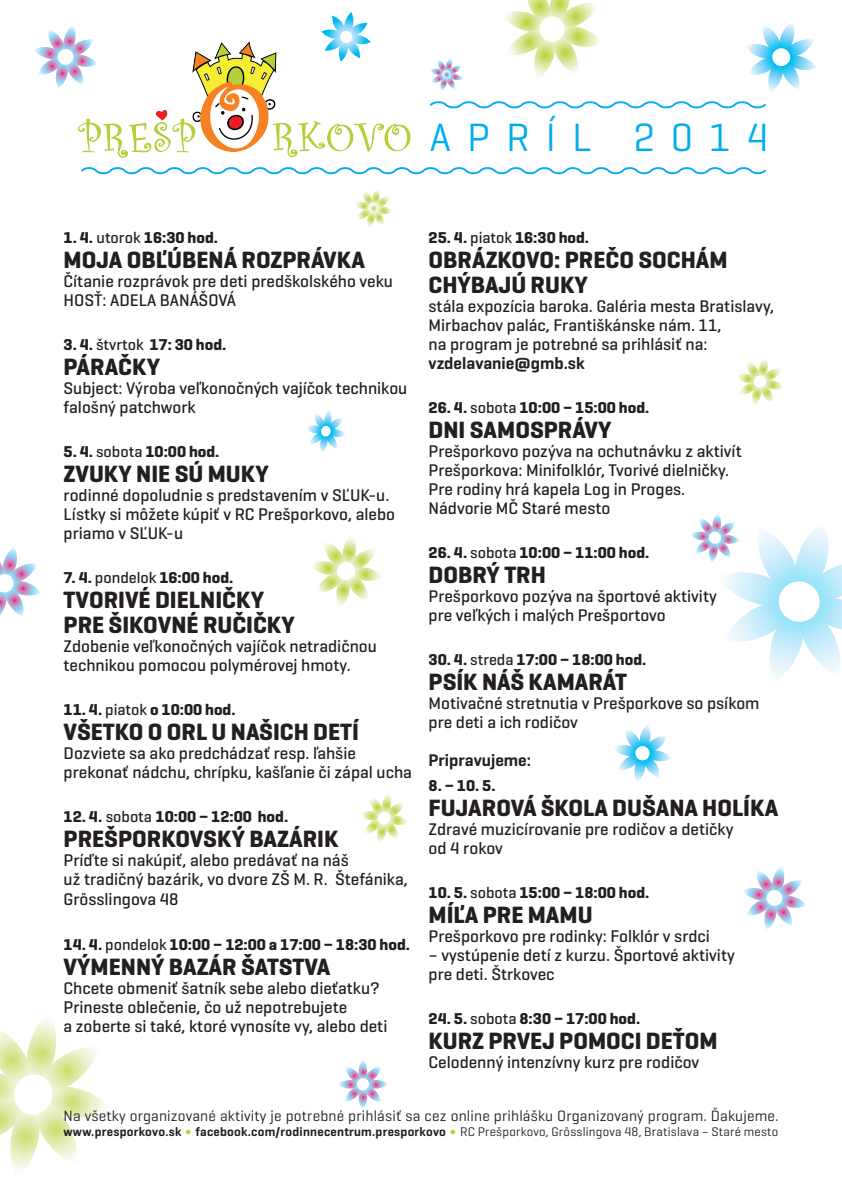
<style>
.page{position:relative;width:842px;height:1191px;background:#fff}
.page>*{position:absolute;margin:0;border:0;box-sizing:border-box;transform-origin:0 0}
.t1{font:40.2px "Geogrotesque";letter-spacing:.4em;color:#00aeef}
.t2{font:700 24px/25px "Geogrotesque";color:#231f20}
.t3{font:500 17.2px/19px "Geogrotesque";color:#231f20}
.t4{font:600 17.2px "Geogrotesque";color:#231f20}
.t5{font:700 16px "Geogrotesque";color:#231f20}
.t6{font:15.2px "Geogrotesque";letter-spacing:.01em;color:#231f20}
.t7{font:600 12.7px "Geogrotesque";letter-spacing:.02em;color:#231f20}
.s1{font-weight:500}
.s2{color:#b3d234}
.s3{font-weight:400}
</style>
<div class="page">
<svg style="left:81px;top:167px;width:685px;height:8px"></svg>
<svg style="left:429px;top:101px;width:337px;height:8px"></svg>
<img style="left:78px;top:41px;width:333px;height:117px">
<svg style="left:747px;top:23px;width:70px;height:69px"></svg>
<svg style="left:356px;top:189px;width:36px;height:39px"></svg>
<svg style="left:307px;top:410px;width:38px;height:43px"></svg>
<svg style="left:614px;top:725px;width:58px;height:57px"></svg>
<svg style="left:321px;top:12px;width:50px;height:50px"></svg>
<svg style="left:431px;top:58px;width:32px;height:33px"></svg>
<svg style="left:691px;top:514px;width:151px;height:163px"></svg>
<svg style="left:35px;top:26px;width:63px;height:63px"></svg>
<svg style="left:743px;top:867px;width:63px;height:63px"></svg>
<svg style="left:0;top:547px;width:41px;height:69px"></svg>
<svg style="left:339px;top:1060px;width:49px;height:49px"></svg>
<div style="left:357px;top:1078px;width:12px;height:12px;background:#fff;border-radius:50%"></div>
<svg style="left:738px;top:359px;width:45px;height:46px"></svg>
<svg style="left:312px;top:537px;width:70px;height:69px"></svg>
<svg style="left:505px;top:0;width:95px;height:77px"></svg>
<svg style="left:361px;top:794px;width:47px;height:49px"></svg>
<svg style="left:0;top:1018px;width:106px;height:154px"></svg>
<h1 class="t1" style="left:430px;top:112px;width:340px">Apríl 2014</h1>
<p class="t5" style="left:429px;top:227px;width:162px">25. 4. <span class="s1">piatok</span> 16:30 HOD.</p>
<h2 class="t2" style="left:429px;top:247px;width:298px">OBRÁZKOVO: PREČO SOCHÁM<br>CHÝBAJÚ RUKY</h2>
<p class="t3" style="left:429px;top:296px;width:347px">stála expozícia baroka. Galéria mesta Bratislavy,<br>Mirbachov palác, Františkánske nám. 11,<br>na program je potrebné sa prihlásiť na:</p>
<p class="t4" style="left:429px;top:352px;width:157px">vzdelavanie@gmb.sk</p>
<p class="t5" style="left:429px;top:397px;width:222px">26. 4. <span class="s1">sobota</span> 10:00 − 15:00 HOD.</p>
<h2 class="t2" style="left:429px;top:417px;width:184px">DNI SAMOSPRÁVY</h2>
<p class="t3" style="left:429px;top:441px;width:315px">Prešporkovo pozýva na ochutnávku z aktivít Prešporkova: Minifolklór, Tvorivé dielničky.<br>Pre rodiny hrá kapela Log in Proges.<br>N ádvorie MČ Staré mesto</p>
<p class="t5" style="left:429px;top:542px;width:222px">26. 4. <span class="s1">sobota</span> 10:00 − 11:00 HOD.</p>
<h2 class="t2" style="left:429px;top:562px;width:119px">DOBRÝ TRH</h2>
<p class="t3" style="left:429px;top:586px;width:290px">Prešporkovo pozýva na športové aktivity pre veľkých i malých Prešportovo</p>
<p class="t5" style="left:429px;top:649px;width:219px">30. 4. <span class="s1">streda</span> 17:00 − 18:00 HOD.</p>
<h2 class="t2" style="left:429px;top:669px;width:200px">PSÍK NÁŠ KAMARÁT</h2>
<p class="t3" style="left:429px;top:693px;width:332px">Motivačné stretnutia v Prešporkove so psíkom pre deti a ich rodičov</p>
<p class="t4" style="left:429px;top:749px;width:104px">Pripravujeme:</p>
<p class="t5" style="left:429px;top:775px;width:69px">8. − 10. 5.</p>
<h2 class="t2" style="left:429px;top:795px;width:351px">FUJAROVÁ ŠKOLA DUŠANA HOLÍKA</h2>
<p class="t3" style="left:429px;top:819px;width:306px">Zdravé muzicírovanie pre rodičov a detičky od 4 rokov</p>
<p class="t5" style="left:429px;top:882px;width:222px">10. 5. <span class="s1">sobota</span> 15:00 − 18:00 HOD.</p>
<h2 class="t2" style="left:429px;top:902px;width:165px">MÍĽA PRE MAMU</h2>
<p class="t3" style="left:429px;top:926px;width:283px">Prešporkovo pre rodinky: Folklór v srdci</p>
<p class="t3" style="left:429px;top:945px;width:308px">– vystúpenie detí z kurzu. Športové aktivity pre deti. Štrkovec</p>
<p class="t5" style="left:429px;top:1008px;width:213px">24. 5. <span class="s1">sobota</span> 8:30 − 17:00 HOD.</p>
<h2 class="t2" style="left:429px;top:1028px;width:287px">KURZ PRVEJ POMOCI DEŤOM</h2>
<p class="t3" style="left:429px;top:1052px;width:272px">Celodenný intenzívny kurz pre rodičov</p>
<p class="t6" style="left:64px;top:1106px;width:716px">Na všetky organizované aktivity je potrebné prihlásiť sa cez online prihlášku Organizovaný program. Ďakujeme.</p>
<p class="t7" style="left:64px;top:1123px;width:716px">www.presporkovo.sk <span class="s2">∫</span> facebook.com/rodinnecentrum.presporkovo <span class="s2">∫</span> <span class="s3">RC Prešporkovo, Grösslingova 48, Bratislava – Staré mesto</span></p>
<p class="t5" style="left:64px;top:227px;width:156px">1. 4. <span class="s1">utorok</span> 16:30 HOD.</p>
<h2 class="t2" style="left:64px;top:247px;width:303px">MOJA OBĽÚBENÁ ROZPRÁVKA</h2>
<p class="t3" style="left:64px;top:271px;width:331px">Čítanie rozprávok pre deti predškolského veku hosť: Adela Banášová</p>
<p class="t5" style="left:64px;top:334px;width:164px">3. 4. <span class="s1">štvrtok</span> 17: 30 HOD.</p>
<h2 class="t2" style="left:64px;top:354px;width:98px">PÁRAČKY</h2>
<p class="t3" style="left:64px;top:378px;width:345px">Subject: Výroba veľkonočných vajíčok technikou falošný patchwork</p>
<p class="t5" style="left:64px;top:441px;width:157px">5. 4. <span class="s1">sobota</span> 10:00 HOD.</p>
<h2 class="t2" style="left:64px;top:461px;width:207px">ZVUKY NIE SÚ MUKY</h2>
<p class="t3" style="left:64px;top:485px;width:333px">rodinné dopoludnie s predstavením v SĽUK-u.<br>Lístky si môžete kúpiť v RC Prešporkovo, alebo priamo v SĽUK-u</p>
<p class="t5" style="left:64px;top:567px;width:171px">7. 4. <span class="s1">pondelok</span> 16:00 HOD.</p>
<h2 class="t2" style="left:64px;top:587px;width:233px">TVORIVÉ DIELNIČKY<br>PRE ŠIKOVNÉ RUČIČKY</h2>
<p class="t3" style="left:64px;top:636px;width:315px">Zdobenie veľkonočných vajíčok netradičnou technikou pomocou polymérovej hmoty.</p>
<p class="t5" style="left:64px;top:699px;width:173px">11. 4. <span class="s1">piatok</span> O 10:00 HOD.</p>
<h2 class="t2" style="left:64px;top:719px;width:118px">VŠETKO O ORL</h2>
<h2 class="t2" style="left:212px;top:719px;width:149px">U NAŠICH DETÍ</h2>
<p class="t3" style="left:64px;top:743px;width:350px">Dozviete sa ako predchádzať resp. ľahšie prekonať nádchu, chrípku, kašľanie či zápal ucha</p>
<p class="t5" style="left:64px;top:806px;width:226px">12. 4. <span class="s1">sobota</span> 10:00 − 12:00 HOD.</p>
<h2 class="t2" style="left:64px;top:826px;width:276px">PREŠPORKOVSKÝ BAZÁRIK</h2>
<p class="t3" style="left:64px;top:849px;width:346px;line-height:19.5px">Príďte si nakúpiť, alebo predávať na náš<br>už tradičný bazárik, vo dvore ZŠ M. R. Štefánika,<br>Grösslingova 48</p>
<p class="t5" style="left:64px;top:934px;width:348px">14. 4. <span class="s1">pondelok</span> 10:00 − 12:00 A 17:00 − 18:30 HOD.</p>
<h2 class="t2" style="left:64px;top:954px;width:268px">VÝMENNÝ BAZÁR ŠATSTVA</h2>
<p class="t3" style="left:64px;top:978px;width:325px">Chcete obmeniť šatník sebe alebo dieťatku?<br>Prineste oblečenie, čo už nepotrebujete<br>a zoberte si také, ktoré vynosíte vy, alebo deti</p>
</div>
